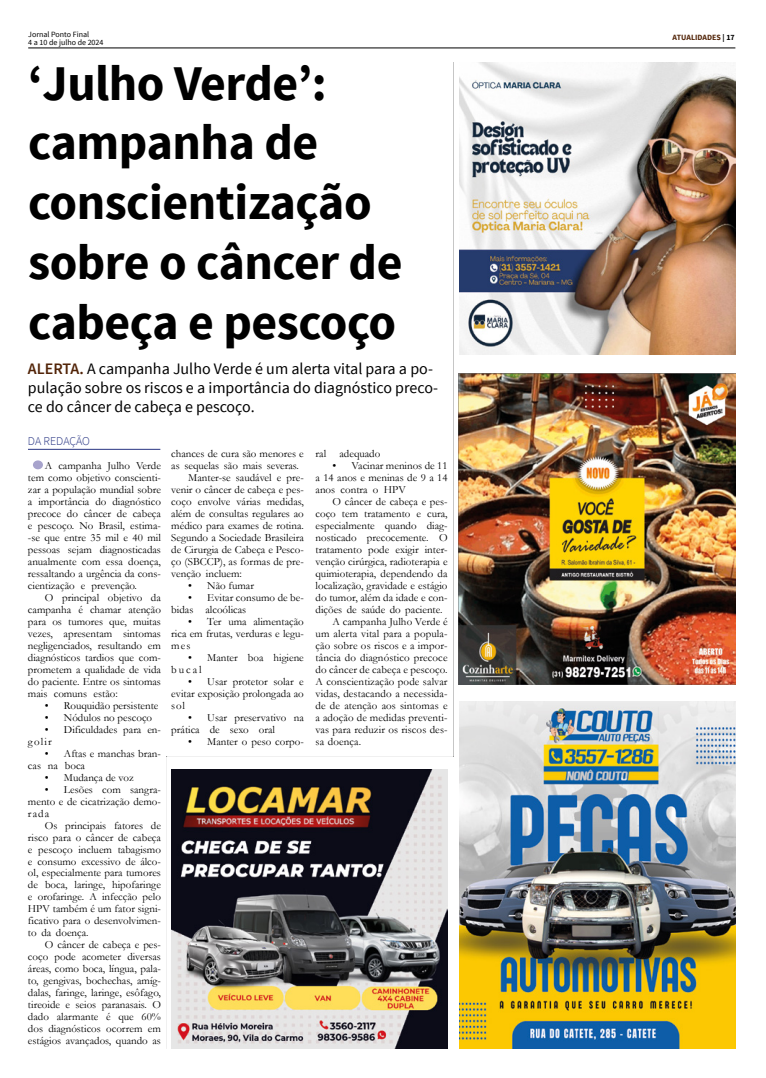
<style>
.page{position:relative;width:766px;height:1078px;background:#fff}
.page>*{position:absolute;margin:0;border:0;box-sizing:border-box;transform-origin:0 0}
.t1{font:700 49.9px/59.8px "Source Sans Pro";letter-spacing:-.01em;color:#000}
.t2{font:16px/19.1px "Source Sans Pro";color:#000}
.t3{font:300 12px "Source Sans Pro";letter-spacing:-.01em;color:#283583}
.t4{font:11px/12px "Garamond";color:#000;text-align:justify}
.t5{font:8px/8px "Source Sans Pro";color:#000}
.t6{font:700 8px "Source Sans Pro";color:#522408}
.s1{color:#000}
.s2{font-weight:600;color:#522408}
</style>
<div class="page">
<hr style="left:28px;top:48px;width:707px;height:1px;background:#000">
<img style="left:459px;top:701px;width:276px;height:347px">
<img style="left:458px;top:373px;width:277px;height:311px">
<hr style="left:453px;top:62px;width:1px;height:694px;background:#c6c6c6">
<svg style="left:166px;top:756px;width:288px;height:292px;background:#817a73"></svg>
<img style="left:459px;top:62px;width:276px;height:292px">
<hr style="left:28px;top:449px;width:132px;height:1px;background:#283583">
<div style="left:33px;top:460px;width:10px;height:9px;background:#a7a3cc;border-radius:50%"></div>
<p class="t5" style="left:28px;top:31px;width:77px">Jornal Ponto Final<br>4 a 10 de julho de 2024</p>
<p class="t6" style="left:672px;top:32px;width:64px">ATUALIDADES <span class="s1">| 17</span></p>
<h1 class="t1" style="left:28px;top:55px;width:376px">‘Julho Verde’: campanha de conscientização sobre o câncer de cabeça e pescoço</h1>
<h2 class="t2" style="left:28px;top:359px;width:411px"><span class="s2">ALERTA.</span> A campanha Julho Verde é um alerta vital para a po&shy;pulação sobre os riscos e a importância do diagnóstico preco&shy;ce do câncer de cabeça e pescoço.</h2>
<p class="t3" style="left:28px;top:434px;width:63px">DA REDAÇÃO</p>
<p class="t4" style="left:28px;top:459px;width:134px;text-indent:17px">A campanha Julho Verde tem como objetivo conscienti&shy;zar a população mundial sobre a importância do diagnóstico precoce do câncer de cabeça e pescoço. No Brasil, estima--se que entre 35 mil e 40 mil pessoas sejam diagnosticadas anualmente com essa doença, ressaltando a urgência da cons&shy;cientização e prevenção.</p>
<p class="t4" style="left:28px;top:591px;width:134px;text-indent:17px">O principal objetivo da campanha é chamar atenção para os tumores que, muitas vezes, apresentam sintomas negligenciados, resultando em diagnósticos tardios que com&shy;prometem a qualidade de vida do paciente. Entre os sintomas mais comuns estão:</p>
<p class="t4" style="left:45px;top:699px;width:115px">• Rouquidão persistente</p>
<p class="t4" style="left:45px;top:711px;width:109px">• Nódulos no pescoço</p>
<p class="t4" style="left:28px;top:722px;width:134px;text-indent:17px">• Dificuldades para en&shy;golir</p>
<p class="t4" style="left:28px;top:746px;width:134px;text-indent:17px">• Aftas e manchas bran&shy;cas na boca</p>
<p class="t4" style="left:45px;top:770px;width:90px">• Mudança de voz</p>
<p class="t4" style="left:28px;top:782px;width:134px;text-indent:17px">• Lesões com sangra&shy;mento e de cicatrização demo&shy;rada</p>
<p class="t4" style="left:28px;top:818px;width:134px;text-indent:17px">Os principais fatores de risco para o câncer de cabeça e pescoço incluem tabagismo e consumo excessivo de álco&shy;ol, especialmente para tumores de boca, laringe, hipofaringe e orofaringe. A infecção pelo HPV também é um fator signi&shy;ficativo para o desenvolvimen&shy;to da doença.</p>
<p class="t4" style="left:28px;top:938px;width:134px;text-indent:17px">O câncer de cabeça e pes&shy;coço pode acometer diversas áreas, como boca, língua, pala&shy;to, gengivas, bochechas, amíg&shy;dalas, faringe, laringe, esôfago, tireoide e seios paranasais. O dado alarmante é que 60% dos diagnósticos ocorrem em estágios avançados, quando as</p>
<p class="t4" style="left:315px;top:447px;width:66px">ral adequado</p>
<p class="t4" style="left:315px;top:459px;width:133px;text-indent:17px">• Vacinar meninos de 11 a 14 anos e meninas de 9 a 14 anos contra o HPV</p>
<p class="t4" style="left:332px;top:495px;width:116px">O câncer de cabeça e pes-</p>
<p class="t4" style="left:315px;top:507px;width:133px">coço tem tratamento e cura,</p>
<p class="t4" style="left:315px;top:519px;width:133px">especialmente quando diag-</p>
<p class="t4" style="left:315px;top:531px;width:133px">nosticado precocemente. O</p>
<p class="t4" style="left:315px;top:543px;width:133px">tratamento pode exigir inter-</p>
<p class="t4" style="left:315px;top:555px;width:133px">venção cirúrgica, radioterapia e</p>
<p class="t4" style="left:315px;top:567px;width:133px">quimioterapia, dependendo da</p>
<p class="t4" style="left:315px;top:579px;width:133px">localização, gravidade e estágio</p>
<p class="t4" style="left:315px;top:591px;width:133px">do tumor, além da idade e con-</p>
<p class="t4" style="left:315px;top:603px;width:128px">dições de saúde do paciente.</p>
<p class="t4" style="left:332px;top:615px;width:116px">A campanha Julho Verde é</p>
<p class="t4" style="left:315px;top:627px;width:133px">um alerta vital para a popula-</p>
<p class="t4" style="left:315px;top:639px;width:133px">ção sobre os riscos e a impor-</p>
<p class="t4" style="left:315px;top:651px;width:133px">tância do diagnóstico precoce</p>
<p class="t4" style="left:315px;top:663px;width:133px">do câncer de cabeça e pescoço.</p>
<p class="t4" style="left:315px;top:675px;width:133px">A conscientização pode salvar</p>
<p class="t4" style="left:315px;top:687px;width:133px">vidas, destacando a necessida-</p>
<p class="t4" style="left:315px;top:699px;width:133px">de de atenção aos sintomas e</p>
<p class="t4" style="left:315px;top:711px;width:133px">a adoção de medidas preventi-</p>
<p class="t4" style="left:315px;top:722px;width:133px">vas para reduzir os riscos des-</p>
<p class="t4" style="left:315px;top:734px;width:47px">sa doença.</p>
<p class="t4" style="left:171px;top:447px;width:134px">chances de cura são menores e</p>
<p class="t4" style="left:171px;top:459px;width:129px">as sequelas são mais severas.</p>
<p class="t4" style="left:188px;top:471px;width:117px">Manter-se saudável e pre-</p>
<p class="t4" style="left:171px;top:483px;width:134px">venir o câncer de cabeça e pes-</p>
<p class="t4" style="left:171px;top:495px;width:134px">coço envolve várias medidas,</p>
<p class="t4" style="left:171px;top:507px;width:134px">além de consultas regulares ao</p>
<p class="t4" style="left:171px;top:519px;width:134px">médico para exames de rotina.</p>
<p class="t4" style="left:171px;top:531px;width:134px">Segundo a Sociedade Brasileira</p>
<p class="t4" style="left:171px;top:543px;width:134px">de Cirurgia de Cabeça e Pesco-</p>
<p class="t4" style="left:171px;top:555px;width:134px">ço (SBCCP), as formas de pre-</p>
<p class="t4" style="left:171px;top:567px;width:72px">venção incluem:</p>
<p class="t4" style="left:188px;top:579px;width:67px">• Não fumar</p>
<p class="t4" style="left:171px;top:591px;width:134px;text-indent:17px">• Evitar consumo de be&shy;bidas alcoólicas</p>
<p class="t4" style="left:171px;top:615px;width:134px;text-indent:17px">• Ter uma alimentação rica em frutas, verduras e legu&shy;mes</p>
<p class="t4" style="left:171px;top:651px;width:134px;text-indent:17px">• Manter boa higiene bucal</p>
<p class="t4" style="left:171px;top:675px;width:134px;text-indent:17px">• Usar protetor solar e evitar exposição prolongada ao sol</p>
<p class="t4" style="left:171px;top:711px;width:134px;text-indent:17px">• Usar preservativo na prática de sexo oral</p>
<p class="t4" style="left:188px;top:734px;width:117px">• Manter o peso corpo-</p>
</div>
